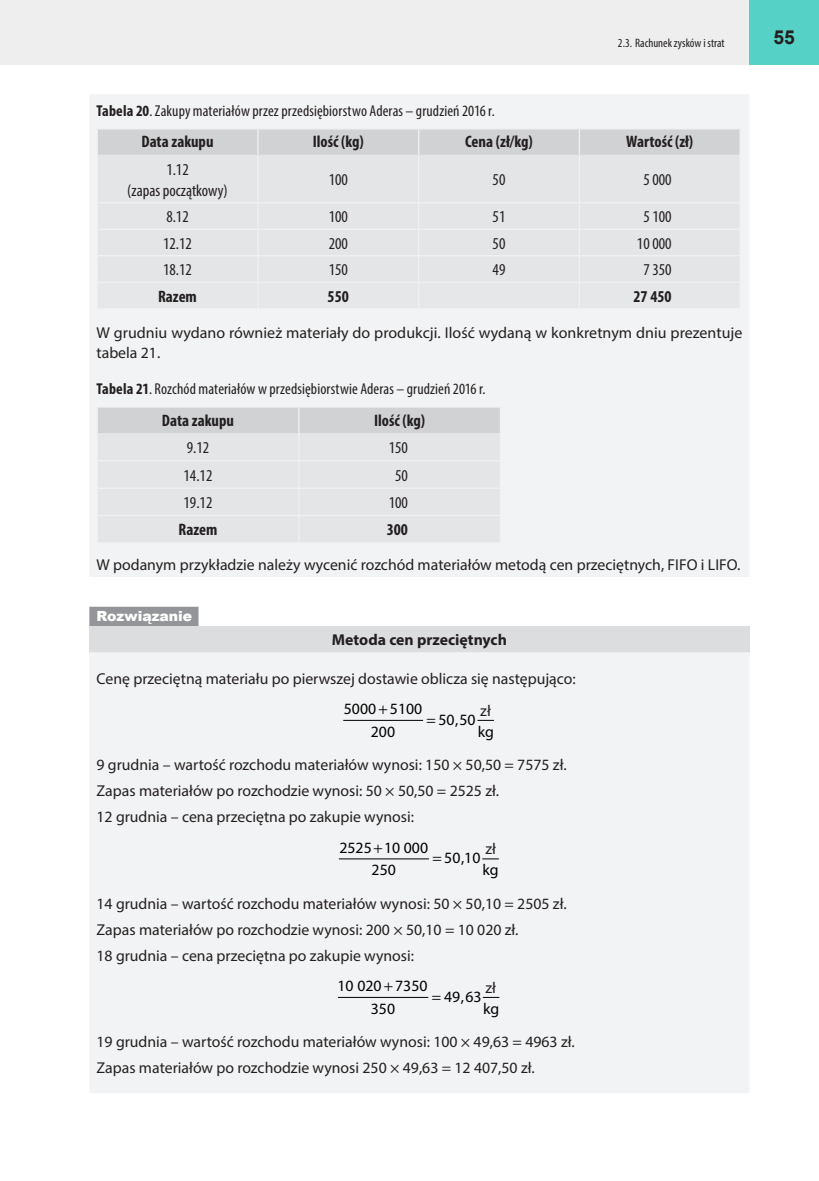
<style>
.page{position:relative;width:819px;height:1181px;background:#fff}
.page>*{position:absolute;margin:0;border:0;box-sizing:border-box;transform-origin:0 0}
.t1{font:700 19.25px "Arial";color:#231f20}
.t2{font:condensed 16.62px/21px "Myriad Pro";color:#231f20;text-align:center}
.t3{font:700 condensed 16.62px "Myriad Pro";color:#231f20}
.t4{font:15.75px/26.2px "Myriad Pro";color:#231f20}
.t5{font:condensed 15.75px "Myriad Pro";letter-spacing:.01em;color:#231f20}
.t6{font:15.75px/22.2px "Myriad Pro";color:#000;text-align:center}
.t7{font:700 15.75px "Myriad Pro";color:#231f20}
.t8{font:900 14px "Arial";color:#fff}
.t9{font:condensed 12.25px "Myriad Pro";color:#231f20}
.s1{font-weight:700}
</style>
<div class="page">
<div style="left:89px;top:607px;width:109px;height:19px;background:#939598"></div>
<div style="left:90px;top:95px;width:659px;height:482px;background:#f2f3f4"></div>
<div style="left:98px;top:156px;width:641px;height:46px;background:#e4e5e7"></div>
<hr style="left:96px;top:128px;width:162px;height:1px;background:#f0f1f2">
<hr style="left:96px;top:129px;width:2px;height:26px;background:#f0f1f2">
<hr style="left:258px;top:128px;width:160px;height:1px;background:#f0f1f2">
<hr style="left:418px;top:128px;width:161px;height:1px;background:#f0f1f2">
<hr style="left:579px;top:128px;width:161px;height:1px;background:#f0f1f2">
<div style="left:98px;top:129px;width:642px;height:26px;background:#d1d2d4"></div>
<hr style="left:98px;top:155px;width:160px;height:1px;background:#e4e5e7">
<hr style="left:258px;top:155px;width:160px;height:1px;background:#e4e5e7">
<hr style="left:418px;top:155px;width:161px;height:1px;background:#e4e5e7">
<hr style="left:579px;top:155px;width:160px;height:1px;background:#e4e5e7">
<hr style="left:96px;top:155px;width:2px;height:47px;background:#f0f1f2">
<hr style="left:257px;top:156px;width:1px;height:46px;background:#f0f1f2">
<hr style="left:418px;top:156px;width:1px;height:46px;background:#f0f1f2">
<hr style="left:578px;top:156px;width:2px;height:46px;background:#f0f1f2">
<hr style="left:739px;top:155px;width:1px;height:47px;background:#f0f1f2">
<hr style="left:96px;top:202px;width:162px;height:1px;background:#f0f1f2">
<hr style="left:96px;top:203px;width:2px;height:26px;background:#f0f1f2">
<hr style="left:258px;top:202px;width:160px;height:1px;background:#f0f1f2">
<hr style="left:418px;top:202px;width:161px;height:1px;background:#f0f1f2">
<hr style="left:579px;top:202px;width:161px;height:1px;background:#f0f1f2">
<hr style="left:96px;top:229px;width:162px;height:1px;background:#f0f1f2">
<hr style="left:96px;top:230px;width:2px;height:25px;background:#f0f1f2">
<hr style="left:96px;top:255px;width:162px;height:1px;background:#f0f1f2">
<hr style="left:96px;top:256px;width:2px;height:25px;background:#f0f1f2">
<hr style="left:96px;top:281px;width:162px;height:2px;background:#f0f1f2">
<hr style="left:96px;top:283px;width:2px;height:25px;background:#f0f1f2">
<div style="left:98px;top:203px;width:642px;height:105px;background:#e4e5e7"></div>
<hr style="left:96px;top:308px;width:162px;height:1px;background:#f0f1f2">
<hr style="left:258px;top:308px;width:160px;height:1px;background:#f0f1f2">
<hr style="left:418px;top:308px;width:161px;height:1px;background:#f0f1f2">
<hr style="left:579px;top:308px;width:161px;height:1px;background:#f0f1f2">
<hr style="left:96px;top:460px;width:203px;height:1px;background:#f0f1f2">
<hr style="left:96px;top:487px;width:203px;height:2px;background:#f0f1f2">
<hr style="left:96px;top:515px;width:203px;height:1px;background:#f0f1f2">
<hr style="left:96px;top:406px;width:203px;height:2px;background:#f0f1f2">
<hr style="left:96px;top:408px;width:2px;height:25px;background:#f0f1f2">
<hr style="left:299px;top:406px;width:202px;height:2px;background:#f0f1f2">
<hr style="left:96px;top:433px;width:2px;height:27px;background:#f0f1f2">
<hr style="left:96px;top:461px;width:2px;height:26px;background:#f0f1f2">
<hr style="left:96px;top:489px;width:2px;height:26px;background:#f0f1f2">
<hr style="left:96px;top:516px;width:2px;height:26px;background:#f0f1f2">
<svg style="left:98px;top:407px;width:403px;height:135px;background:#e0e1e3"></svg>
<hr style="left:96px;top:542px;width:203px;height:1px;background:#f0f1f2">
<hr style="left:299px;top:542px;width:202px;height:1px;background:#f0f1f2">
<div style="left:89px;top:626px;width:660px;height:26px;background:#dcdddf"></div>
<div style="left:89px;top:652px;width:660px;height:441px;background:#f2f3f4"></div>
<hr style="left:343px;top:720px;width:80px;height:1px;background:#000">
<svg style="left:477px;top:720px;width:17px;height:1px"></svg>
<hr style="left:339px;top:858px;width:90px;height:1px;background:#000">
<svg style="left:482px;top:858px;width:17px;height:1px"></svg>
<hr style="left:338px;top:997px;width:90px;height:1px;background:#000">
<svg style="left:483px;top:997px;width:16px;height:1px"></svg>
<div style="left:0;top:0;width:749px;height:64px;background:#eeeeef"></div>
<div style="left:749px;top:0;width:70px;height:64px;background:#56d1c5"></div>
<svg style="left:379px;top:706px;width:8px;height:8px"></svg>
<svg style="left:427px;top:718px;width:8px;height:4px"></svg>
<svg style="left:374px;top:844px;width:8px;height:9px"></svg>
<svg style="left:433px;top:857px;width:8px;height:4px"></svg>
<svg style="left:384px;top:983px;width:9px;height:8px"></svg>
<svg style="left:432px;top:995px;width:8px;height:4px"></svg>
<p class="t9" style="left:618px;top:35px;width:108px">2.3. Rachunek zysków i strat</p>
<p class="t1" style="left:773px;top:24px;width:23px">55</p>
<p class="t5" style="left:96px;top:101px;width:400px"><span class="s1">Tabela 20</span>. Zakupy materiałów przez przedsiębiorstwo Aderas – grudzień 2016 r.</p>
<p class="t3" style="left:141px;top:131px;width:74px">Data zakupu</p>
<p class="t3" style="left:313px;top:131px;width:53px">Ilość (kg)</p>
<p class="t3" style="left:465px;top:131px;width:69px">Cena (zł/kg)</p>
<p class="t3" style="left:626px;top:131px;width:68px">Wartość (zł)</p>
<p class="t2" style="left:127px;top:159px;width:102px">1.12<br>(zapas początkowy)</p>
<p class="t2" style="left:328px;top:169px;width:21px">100</p>
<p class="t2" style="left:492px;top:169px;width:14px">50</p>
<p class="t2" style="left:643px;top:169px;width:30px">5 000</p>
<p class="t2" style="left:166px;top:206px;width:24px">8.12</p>
<p class="t2" style="left:328px;top:206px;width:21px">100</p>
<p class="t2" style="left:492px;top:206px;width:14px">51</p>
<p class="t2" style="left:643px;top:206px;width:30px">5 100</p>
<p class="t2" style="left:163px;top:232px;width:30px">12.12</p>
<p class="t2" style="left:328px;top:232px;width:21px">200</p>
<p class="t2" style="left:492px;top:232px;width:14px">50</p>
<p class="t2" style="left:637px;top:232px;width:36px">10 000</p>
<p class="t2" style="left:163px;top:259px;width:30px">18.12</p>
<p class="t2" style="left:328px;top:259px;width:21px">150</p>
<p class="t2" style="left:492px;top:259px;width:14px">49</p>
<p class="t2" style="left:643px;top:259px;width:30px">7 350</p>
<p class="t3" style="left:158px;top:286px;width:40px">Razem</p>
<p class="t3" style="left:327px;top:286px;width:23px">550</p>
<p class="t3" style="left:633px;top:286px;width:40px">27 450</p>
<p class="t4" style="left:96px;top:323px;width:647px;line-height:19.2px">W grudniu wydano również materiały do produkcji. Ilość wydaną w konkretnym dniu prezentuje tabela 21.</p>
<p class="t5" style="left:96px;top:379px;width:390px"><span class="s1">Tabela 21</span>. Rozchód materiałów w przedsiębiorstwie Aderas – grudzień 2016 r.</p>
<p class="t3" style="left:162px;top:410px;width:74px">Data zakupu</p>
<p class="t3" style="left:374px;top:410px;width:53px">Ilość (kg)</p>
<p class="t2" style="left:187px;top:437px;width:24px">9.12</p>
<p class="t2" style="left:389px;top:437px;width:21px">150</p>
<p class="t2" style="left:183px;top:464px;width:30px">14.12</p>
<p class="t2" style="left:395px;top:464px;width:14px">50</p>
<p class="t2" style="left:183px;top:492px;width:30px">19.12</p>
<p class="t2" style="left:389px;top:492px;width:21px">100</p>
<p class="t3" style="left:178px;top:519px;width:40px">Razem</p>
<p class="t3" style="left:387px;top:519px;width:23px">300</p>
<p class="t4" style="left:96px;top:551px;width:645px">W podanym przykładzie należy wycenić rozchód materiałów metodą cen przeciętnych, FIFO i LIFO.</p>
<p class="t8" style="left:96px;top:606px;width:97px">Rozwiązanie</p>
<p class="t7" style="left:332px;top:629px;width:176px">Metoda cen przeciętnych</p>
<p class="t4" style="left:96px;top:665px;width:480px">Cenę przeciętną materiału po pierwszej dostawie oblicza się następująco:</p>
<p class="t6" style="left:344px;top:698px;width:80px">5000 5100<br>200</p>
<p class="t6" style="left:438px;top:708px;width:39px">50 50</p>
<p class="t4" style="left:480px;top:697px;width:12px">zł</p>
<p class="t6" style="left:455px;top:708px;width:5px">,</p>
<p class="t6" style="left:477px;top:720px;width:18px">kg</p>
<p class="t4" style="left:97px;top:751px;width:471px">9 grudnia – wartość rozchodu materiałów wynosi: 150 × 50,50 = 7575 zł.<br>Zapas materiałów po rozchodzie wynosi: 50 × 50,50 = 2525 zł.<br>12 grudnia – cena przeciętna po zakupie wynosi:</p>
<p class="t6" style="left:339px;top:836px;width:90px">2525 10 000<br>250</p>
<p class="t6" style="left:444px;top:846px;width:38px">50 10</p>
<p class="t4" style="left:485px;top:835px;width:12px">zł</p>
<p class="t6" style="left:461px;top:846px;width:5px">,</p>
<p class="t6" style="left:482px;top:858px;width:18px">kg</p>
<p class="t4" style="left:96px;top:890px;width:471px">14 grudnia – wartość rozchodu materiałów wynosi: 50 × 50,10 = 2505 zł.<br>Zapas materiałów po rozchodzie wynosi: 200 × 50,10 = 10 020 zł.<br>18 grudnia – cena przeciętna po zakupie wynosi:</p>
<p class="t6" style="left:337px;top:975px;width:91px">10 020 7350<br>350</p>
<p class="t6" style="left:444px;top:985px;width:39px">49 63</p>
<p class="t4" style="left:485px;top:974px;width:12px">zł</p>
<p class="t6" style="left:461px;top:985px;width:5px">,</p>
<p class="t6" style="left:483px;top:997px;width:18px">kg</p>
<p class="t4" style="left:96px;top:1028px;width:479px">19 grudnia – wartość rozchodu materiałów wynosi: 100 × 49,63 = 4963 zł.<br>Zapas materiałów po rozchodzie wynosi 250 × 49,63 = 12 407,50 zł.</p>
</div>
